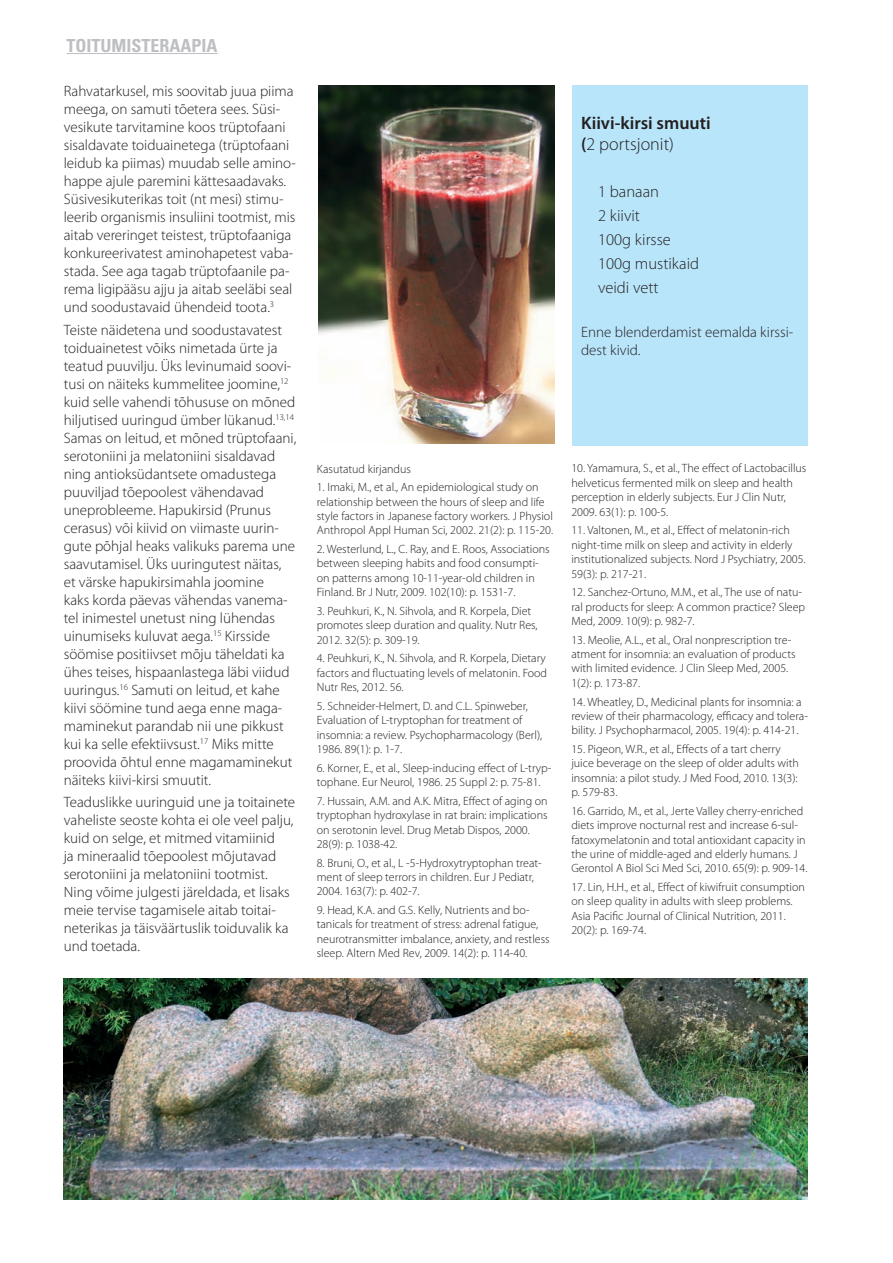
<style>
.page{position:relative;width:893px;height:1263px;background:#fff}
.page>*{position:absolute;margin:0;border:0;box-sizing:border-box;transform-origin:0 0}
.t1{font:600 18px "Myriad Pro";color:#231f20}
.t2{font:700 condensed 18px "Univers";color:#bebfc2}
.t3{font:300 18px "Myriad Pro";color:#231f20}
.t4{font:300 16.5px "Myriad Pro";color:#231f20}
.t5{font:300 15px/18px "Myriad Pro";color:#231f20}
.t6{font:300 12px/14.4px "Myriad Pro";color:#231f20}
.s1{font-weight:600}
</style>
<div class="page">
<hr style="left:67px;top:53px;width:151px;height:1px;background:#bebfc2">
<img style="left:319px;top:85px;width:236px;height:359px">
<img style="left:64px;top:978px;width:744px;height:221px">
<div style="left:573px;top:85px;width:235px;height:360px;background:#b9e5fa"></div>
<h1 class="t2" style="left:67px;top:34px;width:153px">TOITUMISTERAAPIA</h1>
<p class="t5" style="left:64px;top:83px;width:234px">Rahvatarkusel, mis soovitab juua piima meega, on samuti tõetera sees. Süsi&shy;vesikute tarvitamine koos trüptofaani sisaldavate toiduainetega (trüptofaani leidub ka piimas) muudab selle amino&shy;happe ajule paremini kättesaadavaks.<br>Süsivesikuterikas toit (nt mesi) stimu&shy;leerib organismis insuliini tootmist, mis aitab vereringet teistest, trüptofaaniga konkureerivatest aminohapetest vaba&shy;stada. See aga tagab trüptofaanile pa&shy;rema ligipääsu ajju ja aitab seeläbi seal und soodustavaid ühendeid toota.<sup>3</sup></p>
<p class="t5" style="left:64px;top:321px;width:234px">Teiste näidetena und soodustavatest toiduainetest võiks nimetada ürte ja teatud puuvilju. Üks levinumaid soovi&shy;tusi on näiteks kummelitee joomine,<sup>12 </sup>kuid selle vahendi tõhususe on mõned hiljutised uuringud ümber lükanud.<sup>13,14<br></sup>Samas on leitud, et mõned trüptofaani, serotoniini ja melatoniini sisaldavad ning antioksüdantsete omadustega puuviljad tõepoolest vähendavad uneprobleeme. Hapukirsid (Prunus cerasus) või kiivid on viimaste uurin&shy;gute põhjal heaks valikuks parema une saavutamisel. Üks uuringutest näitas, et värske hapukirsimahla joomine<br>kaks korda päevas vähendas vanema&shy;tel inimestel unetust ning lühendas uinumiseks kuluvat aega.<sup>15</sup> Kirsside söömise positiivset mõju täheldati ka ühes teises, hispaanlastega läbi viidud uuringus.<sup>16</sup> Samuti on leitud, et kahe kiivi söömine tund aega enne maga&shy;maminekut parandab nii une pikkust kui ka selle efektiivsust.<sup>17</sup> Miks mitte proovida õhtul enne magamaminekut näiteks kiivi-kirsi smuutit.</p>
<p class="t5" style="left:64px;top:793px;width:233px">Teaduslikke uuringuid une ja toitainete vaheliste seoste kohta ei ole veel palju, kuid on selge, et mitmed vitamiinid<br>ja mineraalid tõepoolest mõjutavad serotoniini ja melatoniini tootmist.<br>Ning võime julgesti järeldada, et lisaks meie tervise tagamisele aitab toitai&shy;neterikas ja täisväärtuslik toiduvalik ka und toetada.</p>
<p class="t1" style="left:581px;top:111px;width:131px">Kiivi-kirsi smuuti</p>
<p class="t3" style="left:581px;top:134px;width:94px"><span class="s1">(</span>2 portsjonit)</p>
<p class="t4" style="left:598px;top:182px;width:62px">1 banaan</p>
<p class="t4" style="left:598px;top:206px;width:43px">2 kiivit</p>
<p class="t4" style="left:598px;top:230px;width:74px">100g kirsse</p>
<p class="t4" style="left:598px;top:254px;width:103px">100g mustikaid</p>
<p class="t4" style="left:598px;top:278px;width:62px">veidi vett</p>
<p class="t5" style="left:581px;top:324px;width:214px">Enne blenderdamist eemalda kirssi&shy;dest kivid.</p>
<p class="t6" style="left:317px;top:461px;width:96px">Kasutatud kirjandus</p>
<p class="t6" style="left:317px;top:480px;width:238px">1. Imaki, M., et al., An epidemiological study on relationship between the hours of sleep and life style factors in Japanese factory workers. J Physiol Anthropol Appl Human Sci, 2002. 21(2): p. 115-20.</p>
<p class="t6" style="left:317px;top:542px;width:234px">2. Westerlund, L., C. Ray, and E. Roos, Associations between sleeping habits and food consumpti&shy;on patterns among 10-11-year-old children in Finland. Br J Nutr, 2009. 102(10): p. 1531-7.</p>
<p class="t6" style="left:317px;top:604px;width:222px">3. Peuhkuri, K., N. Sihvola, and R. Korpela, Diet promotes sleep duration and quality. Nutr Res,<br>2012. 32(5): p. 309-19.</p>
<p class="t6" style="left:317px;top:651px;width:232px;text-align:justify">4. Peuhkuri, K., N. Sihvola, and R. Korpela, Dietary factors and fluctuating levels of melatonin. Food Nutr Res, 2012. 56.</p>
<p class="t6" style="left:317px;top:699px;width:227px">5. Schneider-Helmert, D. and C.L. Spinweber, Evaluation of L-tryptophan for treatment of insomnia: a review. Psychopharmacology (Berl), 1986. 89(1): p. 1-7.</p>
<p class="t6" style="left:317px;top:761px;width:236px">6. Korner, E., et al., Sleep-inducing effect of L-tryp&shy;tophane. Eur Neurol, 1986. 25 Suppl 2: p. 75-81.</p>
<p class="t6" style="left:317px;top:794px;width:232px">7. Hussain, A.M. and A.K. Mitra, Effect of aging on tryptophan hydroxylase in rat brain: implications on serotonin level. Drug Metab Dispos, 2000.<br>28(9): p. 1038-42.</p>
<p class="t6" style="left:317px;top:855px;width:226px">8. Bruni, O., et al., L -5-Hydroxytryptophan treat&shy;ment of sleep terrors in children. Eur J Pediatr,<br>2004. 163(7): p. 402-7.</p>
<p class="t6" style="left:317px;top:903px;width:234px">9. Head, K.A. and G.S. Kelly, Nutrients and bo&shy;tanicals for treatment of stress: adrenal fatigue, neurotransmitter imbalance, anxiety, and restless sleep. Altern Med Rev, 2009. 14(2): p. 114-40.</p>
<p class="t6" style="left:571px;top:461px;width:237px">10. Yamamura, S., et al., The effect of Lactobacillus helveticus fermented milk on sleep and health perception in elderly subjects. Eur J Clin Nutr, 2009. 63(1): p. 100-5.</p>
<p class="t6" style="left:571px;top:523px;width:236px">11. Valtonen, M., et al., Effect of melatonin-rich night-time milk on sleep and activity in elderly institutionalized subjects. Nord J Psychiatry, 2005.<br>59(3): p. 217-21.</p>
<p class="t6" style="left:571px;top:585px;width:235px">12. Sanchez-Ortuno, M.M., et al., The use of natu&shy;ral products for sleep: A common practice? Sleep<br>Med, 2009. 10(9): p. 982-7.</p>
<p class="t6" style="left:571px;top:633px;width:226px">13. Meolie, A.L., et al., Oral nonprescription tre&shy;atment for insomnia: an evaluation of products with limited evidence. J Clin Sleep Med, 2005.<br>1(2): p. 173-87.</p>
<p class="t6" style="left:571px;top:694px;width:238px">14. Wheatley, D., Medicinal plants for insomnia: a review of their pharmacology, efficacy and tolera&shy;bility. J Psychopharmacol, 2005. 19(4): p. 414-21.</p>
<p class="t6" style="left:571px;top:742px;width:229px">15. Pigeon, W.R., et al., Effects of a tart cherry juice beverage on the sleep of older adults with insomnia: a pilot study. J Med Food, 2010. 13(3): p. 579-83.</p>
<p class="t6" style="left:571px;top:804px;width:238px">16. Garrido, M., et al., Jerte Valley cherry-enriched diets improve nocturnal rest and increase 6-sul&shy;fatoxymelatonin and total antioxidant capacity in the urine of middle-aged and elderly humans. J Gerontol A Biol Sci Med Sci, 2010. 65(9): p. 909-14.</p>
<p class="t6" style="left:571px;top:880px;width:235px">17. Lin, H.H., et al., Effect of kiwifruit consumption on sleep quality in adults with sleep problems.<br>Asia Pacific Journal of Clinical Nutrition, 2011.<br>20(2): p. 169-74.</p>
</div>
